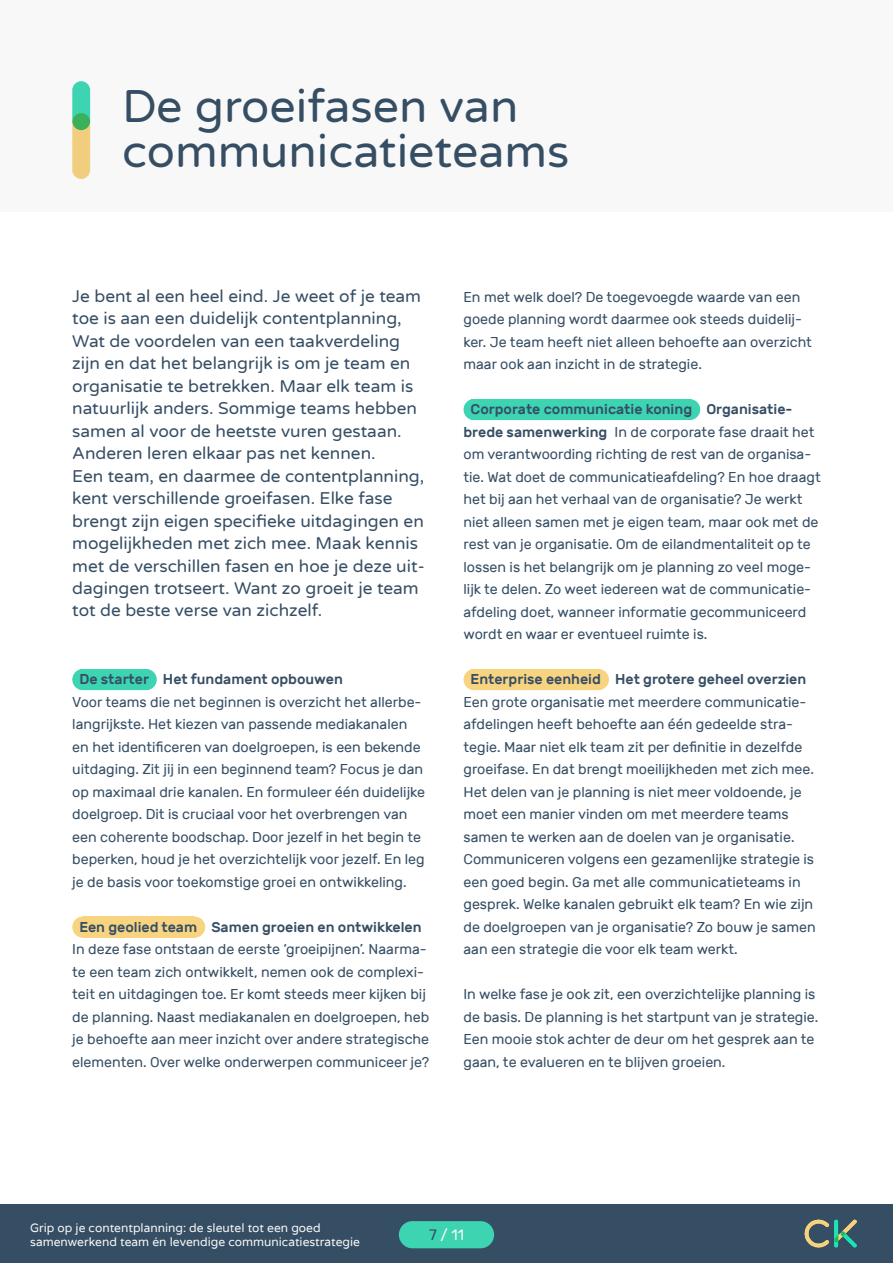
<style>
.page{position:relative;width:893px;height:1263px;background:#fff}
.page>*{position:absolute;margin:0;border:0;box-sizing:border-box;transform-origin:0 0}
.t1{font:46.5px/45px "Varela Round";color:#364e64}
.t2{font:17.25px/22.5px "Varela Round";color:#364e64}
.t3{font:15px "Rubik";color:#f8f8f8}
.t4{font:14.25px/22.5px "Rubik";color:#364e64}
.t5{font:500 14.25px "Rubik";color:#364e64}
.t6{font:12px/13.5px "Varela";color:#f8f8f8}
.s1{font-weight:500}
.s2{color:#364e64}
</style>
<div class="page">
<div style="left:0;top:1204px;width:893px;height:59px;background:#364e64"></div>
<img style="left:804px;top:1219px;width:53px;height:29px">
<div style="left:399px;top:1221px;width:95px;height:27px;background:#3dd4b2;border-radius:14px"></div>
<svg style="left:83px;top:669px;width:63px;height:21px"></svg>
<div style="left:83px;top:917px;width:112px;height:21px;background:#f8d481"></div>
<div style="left:474px;top:399px;width:216px;height:21px;background:#3dd4b2"></div>
<div style="left:474px;top:669px;width:124px;height:21px;background:#f8d481"></div>
<div style="left:0;top:0;width:893px;height:212px;background:#f8f8f8"></div>
<div style="left:72px;top:81px;width:18px;height:49px;background:#3dd4b2;border-radius:9px"></div>
<svg style="left:72px;top:113px;width:18px;height:66px"></svg>
<h1 class="t1" style="left:122px;top:82px;width:449px">De groeifasen van communicatieteams</h1>
<p class="t2" style="left:72px;top:284px;width:354px">Je bent al een heel eind. Je weet of je team toe is aan een duidelijk contentplanning, Wat de voordelen van een taakverdeling zijn en dat het belangrijk is om je team en organisatie te betrekken. Maar elk team is natuurlijk anders. Sommige teams hebben samen al voor de heetste vuren gestaan.<br>Anderen leren elkaar pas net kennen.<br>Een team, en daarmee de contentplanning, kent verschillende groeifasen. Elke fase brengt zijn eigen specifieke uitdagingen en mogelijkheden met zich mee. Maak kennis met de verschillen fasen en hoe je deze uit&shy;dagingen trotseert. Want zo groeit je team tot de beste verse van zichzelf.</p>
<p class="t5" style="left:79px;top:671px;width:265px">De starter Het fundament opbouwen</p>
<p class="t4" style="left:72px;top:691px;width:354px">Voor teams die net beginnen is overzicht het allerbe&shy;langrijkste. Het kiezen van passende mediakanalen en het identificeren van doelgroepen, is een bekende uitdaging. Zit jij in een beginnend team? Focus je dan op maximaal drie kanalen. En formuleer één duidelijke doelgroep. Dit is cruciaal voor het overbrengen van een coherente boodschap. Door jezelf in het begin te beperken, houd je het overzichtelijk voor jezelf. En leg je de basis voor toekomstige groei en ontwikkeling.</p>
<p class="t5" style="left:79px;top:919px;width:344px">Een geolied team Samen groeien en ontwikkelen</p>
<p class="t4" style="left:72px;top:938px;width:359px">In deze fase ontstaan de eerste ‘groeipijnen’. Naarma&shy;te een team zich ontwikkelt, nemen ook de complexi&shy;teit en uitdagingen toe. Er komt steeds meer kijken bij de planning. Naast mediakanalen en doelgroepen, heb je behoefte aan meer inzicht over andere strategische elementen. Over welke onderwerpen communiceer je?</p>
<p class="t4" style="left:463px;top:286px;width:350px">En met welk doel? De toegevoegde waarde van een goede planning wordt daarmee ook steeds duidelij&shy;ker. Je team heeft niet alleen behoefte aan overzicht maar ook aan inzicht in de strategie.</p>
<p class="t4" style="left:463px;top:398px;width:359px;text-indent:7px"><span class="s1">Corporate communicatie koning Organisatie&shy;brede samenwerking</span> In de corporate fase draait het om verantwoording richting de rest van de organisa&shy;tie. Wat doet de communicatieafdeling? En hoe draagt het bij aan het verhaal van de organisatie? Je werkt niet alleen samen met je eigen team, maar ook met de rest van je organisatie. Om de eilandmentaliteit op te lossen is het belangrijk om je planning zo veel moge&shy;lijk te delen. Zo weet iedereen wat de communicatie&shy;afdeling doet, wanneer informatie gecommuniceerd wordt en waar er eventueel ruimte is.</p>
<p class="t5" style="left:471px;top:671px;width:337px">Enterprise eenheid Het grotere geheel overzien</p>
<p class="t4" style="left:463px;top:691px;width:354px">Een grote organisatie met meerdere communicatie&shy;afdelingen heeft behoefte aan één gedeelde stra&shy;tegie. Maar niet elk team zit per definitie in dezelfde groeifase. En dat brengt moeilijkheden met zich mee.<br>Het delen van je planning is niet meer voldoende, je moet een manier vinden om met meerdere teams samen te werken aan de doelen van je organisatie.<br>Communiceren volgens een gezamenlijke strategie is een goed begin. Ga met alle communicatieteams in gesprek. Welke kanalen gebruikt elk team? En wie zijn de doelgroepen van je organisatie? Zo bouw je samen aan een strategie die voor elk team werkt.</p>
<p class="t4" style="left:463px;top:983px;width:356px">In welke fase je ook zit, een overzichtelijke planning is de basis. De planning is het startpunt van je strategie.<br>Een mooie stok achter de deur om het gesprek aan te gaan, te evalueren en te blijven groeien.</p>
<p class="t6" style="left:30px;top:1221px;width:331px">Grip op je contentplanning: de sleutel tot een goed samenwerkend team én levendige communicatiestrategie</p>
<p class="t3" style="left:429px;top:1226px;width:36px"><span class="s2">7</span> / 11</p>
</div>
